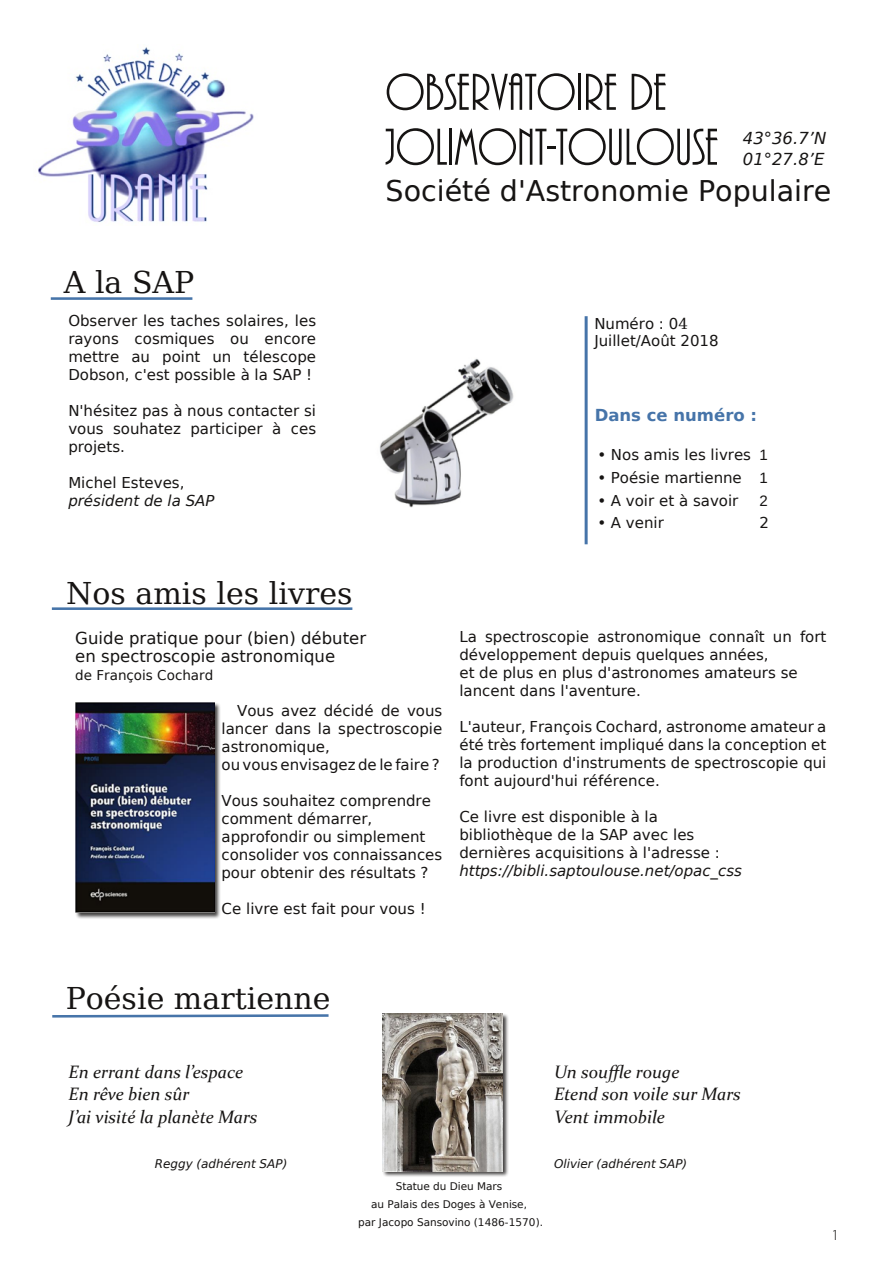
<style>
.page{position:relative;width:893px;height:1263px;background:#fff}
.page>*{position:absolute;margin:0;border:0;box-sizing:border-box;transform-origin:0 0}
.t1{font:54px/54.9px "ARBONNIE";color:#161413}
.t2{font:30px "Bitstream Vera Serif";color:#161413}
.t3{font:28.5px "Bitstream Vera Sans";color:#161413}
.t4{font:italic 18px/22.5px "Constantia";color:#161413}
.t5{font:16.5px/18px "Bitstream Vera Sans";color:#161413}
.t6{font:italic 16.5px/20.7px "Bitstream Vera Sans";color:#161413}
.t7{font:700 16.5px "Bitstream Vera Sans";color:#4674a9}
.t8{font:15px/18px "Bitstream Vera Sans";color:#161413}
.t9{font:italic 15px "Bitstream Vera Sans";color:#161413}
.t10{font:15px "ARBONNIE";color:#161413}
.t11{font:15px "Liberation Sans";color:#161413}
.t12{font:13.5px "Bitstream Vera Sans";color:#161413}
.t13{font:italic 12px "Bitstream Vera Sans";color:#161413}
.t14{font:10.5px/18.3px "Bitstream Vera Sans";color:#161413;text-align:center}
.s1{font-family:"Bitstream Vera Serif"}
.s2{font-family:"Liberation Sans"}
</style>
<div class="page">
<hr style="left:51px;top:297px;width:141px;height:3px;background:#4674a9">
<hr style="left:585px;top:316px;width:3px;height:228px;background:#4674a9">
<hr style="left:52px;top:607px;width:300px;height:3px;background:#4674a9">
<img style="left:76px;top:702px;width:144px;height:217px">
<img style="left:75px;top:702px;width:139px;height:211px">
<img style="left:38px;top:47px;width:216px;height:175px">
<img style="left:383px;top:1013px;width:126px;height:164px">
<img style="left:383px;top:1013px;width:119px;height:158px">
<svg style="left:52px;top:1014px;width:277px;height:4px"></svg>
<img style="left:379px;top:358px;width:135px;height:150px">
<h2 class="t2" style="left:64px;top:265px;width:132px">A la SAP</h2>
<p class="t8" style="left:68px;top:312px;width:249px;text-align:justify">Observer les taches solaires, les rayons cosmiques ou encore mettre au point un télescope Dobson, c'est possible à la SAP !</p>
<p class="t8" style="left:68px;top:402px;width:249px;text-align:justify">N'hésitez pas à nous contacter si vous souhatez participer à ces projets.</p>
<p class="t8" style="left:68px;top:474px;width:118px">Michel Esteves,</p>
<p class="t9" style="left:68px;top:492px;width:148px">président de la SAP</p>
<h2 class="t2" style="left:66px;top:576px;width:288px">Nos amis les livres</h2>
<h1 class="t1" style="left:386px;top:64px;width:334px">OBSERVATOIRE DE<br>JOLIMONT-TOULOUSE</h1>
<h3 class="t3" style="left:386px;top:175px;width:447px">Société d'Astronomie Populaire</h3>
<p class="t6" style="left:743px;top:128px;width:85px">43°36.7’N<br>01°27.8’E</p>
<p class="t8" style="left:594px;top:315px;width:126px;line-height:17.4px">Numéro : 0<span class="s1">4<br></span>Juillet/Août 2018</p>
<p class="t7" style="left:595px;top:406px;width:164px">Dans ce numéro :</p>
<p class="t8" style="left:597px;top:446px;width:172px">• Nos amis les livres <span class="s2">1</span></p>
<p class="t8" style="left:597px;top:469px;width:172px">• Poésie martienne <span class="s2">1</span></p>
<p class="t8" style="left:597px;top:491px;width:143px">• A voir et à savoir</p>
<p class="t11" style="left:759px;top:492px;width:10px">2</p>
<p class="t8" style="left:597px;top:514px;width:68px">• A venir</p>
<p class="t8" style="left:759px;top:514px;width:11px">2</p>
<p class="t5" style="left:75px;top:629px;width:292px">Guide pratique pour (bien) débuter en spectroscopie astronomique</p>
<p class="t12" style="left:75px;top:667px;width:140px">de François Cochard</p>
<p class="t8" style="left:222px;top:701px;width:222px;text-indent:16px">Vous avez décidé de vous lancer dans la spectroscopie astronomique,<br>ou vous envisagez de le faire ?</p>
<p class="t8" style="left:222px;top:791px;width:222px">Vous souhaitez comprendre comment démarrer, approfondir ou simplement consolider vos connaissances pour obtenir des résultats ?</p>
<p class="t8" style="left:222px;top:899px;width:206px">Ce livre est fait pour vous !</p>
<p class="t8" style="left:459px;top:628px;width:369px">La spectroscopie astronomique connaît un fort développement depuis quelques années,<br>et de plus en plus d'astronomes amateurs se lancent dans l'aventure.</p>
<p class="t8" style="left:459px;top:718px;width:369px;text-align:justify">L'auteur, François Cochard, astronome amateur a été très fortement impliqué dans la conception et la production d'instruments de spectroscopie qui font aujourd'hui référence.</p>
<p class="t8" style="left:459px;top:808px;width:262px">Ce livre est disponible à la bibliothèque de la SAP avec les dernières acquisitions à l'adresse :</p>
<p class="t9" style="left:459px;top:862px;width:284px">https://bibli.saptoulouse.net/opac_css</p>
<h2 class="t2" style="left:66px;top:981px;width:266px">Poésie martienne</h2>
<p class="t4" style="left:69px;top:1062px;width:190px">En errant dans l’espace<br>En rêve bien sûr<br>J’ai visité la planète Mars</p>
<p class="t13" style="left:155px;top:1156px;width:134px">Reggy (adhérent SAP)</p>
<p class="t4" style="left:554px;top:1062px;width:188px">Un souffle rouge<br>Etend son voile sur Mars<br>Vent immobile</p>
<p class="t13" style="left:554px;top:1156px;width:135px">Olivier (adhérent SAP)</p>
<p class="t14" style="left:358px;top:1177px;width:186px">Statue du Dieu Mars<br>au Palais des Doges à Venise,<br>par Jacopo Sansovino (1486-1570).</p>
<p class="t10" style="left:832px;top:1226px;width:8px">1</p>
</div>
